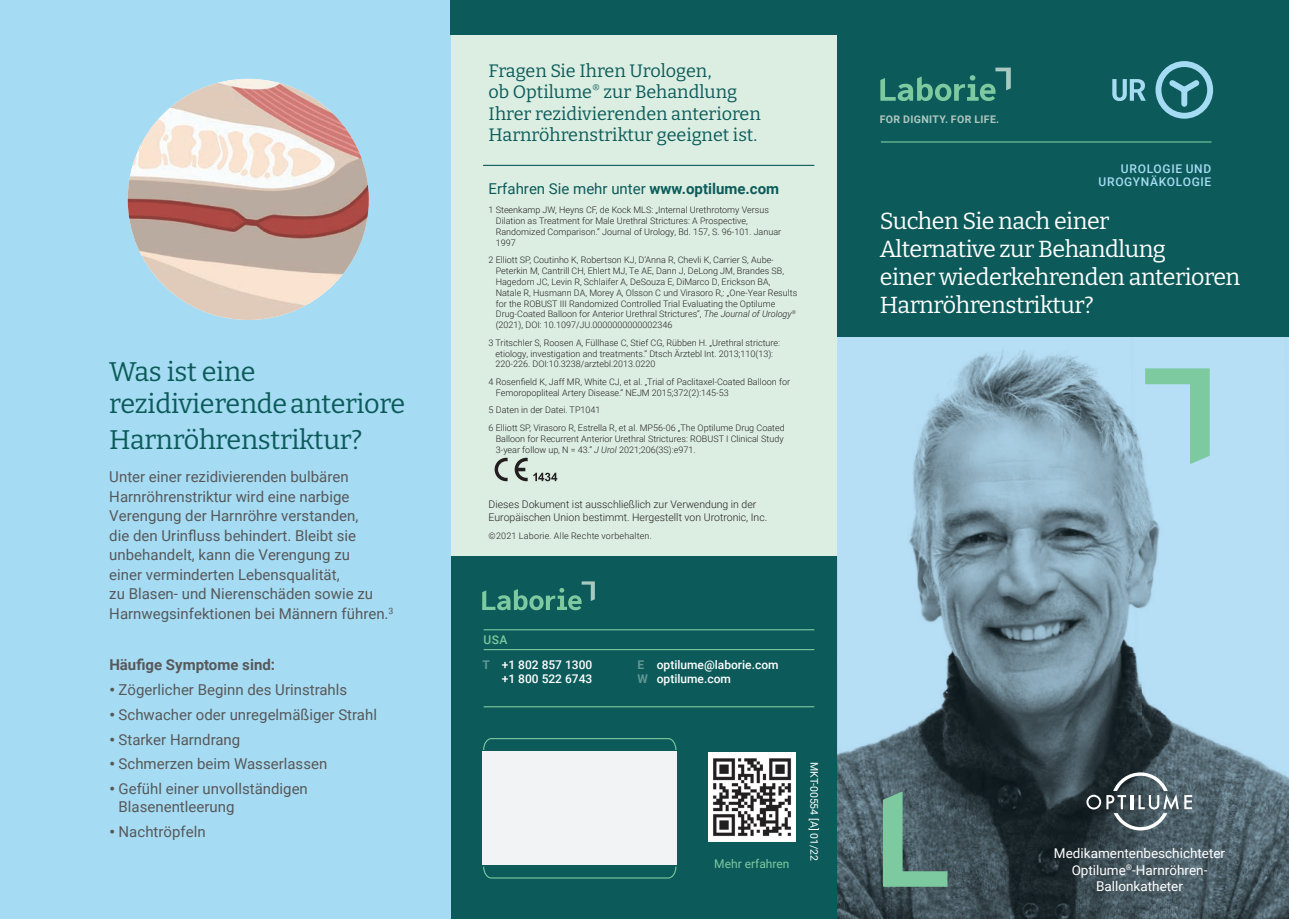
<style>
.page{position:relative;width:1289px;height:919px;background:#fff}
.page>*{position:absolute;margin:0;border:0;box-sizing:border-box;transform-origin:0 0}
.t1{font:27px/32.4px "Bitter";letter-spacing:-.01em;color:#0c5b5a}
.t2{font:23.25px/27.9px "Bitter";letter-spacing:-.02em;color:#fff}
.t3{font:18px/21.6px "Bitter";color:#0c5b5a}
.t4{font:15px/19.5px "Roboto";color:#57585a}
.t5{font:15px "Roboto";color:#0c5b5a}
.t6{font:700 15px "Roboto";color:#57585a}
.t7{font:13.5px/16.2px "Roboto";color:#fff;text-align:center}
.t8{font:500 12px/14.4px "Roboto";color:#fff}
.t9{font:500 12px/13.5px "Roboto";letter-spacing:.055em;color:#a6dcf3;text-align:right}
.t10{font:12px "Roboto";color:#7dc9a0}
.t11{font:500 12px "Roboto";color:#7dc9a0}
.t12{font:300 10.5px/12.6px "Roboto";color:#231f20}
.t13{font:700 10.5px "Roboto";letter-spacing:.035em;color:#aec7bf}
.t14{font:10.5px "Roboto";color:#fff}
.t15{font:300 9px/10.8px "Roboto";color:#231f20}
.t16{font:300 9px "Roboto";letter-spacing:.025em;color:#231f20}
.s1{font-weight:900}
.s2{font-weight:700}
.s3{font-style:italic}
.s4{font-weight:700;color:#609792}
</style>
<div class="page">
<div style="left:0;top:0;width:452px;height:918px;background:#a6dcf3"></div>
<img style="left:128px;top:79px;width:241px;height:241px;border-radius:120px">
<div style="left:451px;top:23px;width:386px;height:533px;background:#dceee2"></div>
<div style="left:451px;top:556px;width:386px;height:362px;background:#0c5b5a"></div>
<img style="left:708px;top:752px;width:87px;height:89px">
<hr style="left:484px;top:629px;width:330px;height:1px;background:#7dc9a0">
<hr style="left:484px;top:649px;width:330px;height:1px;background:#7dc9a0">
<hr style="left:484px;top:706px;width:330px;height:1px;background:#7dc9a0">
<div style="left:482px;top:751px;width:194px;height:114px;background:#f2f3f4"></div>
<svg style="left:483px;top:738px;width:194px;height:12px"></svg>
<svg style="left:483px;top:866px;width:194px;height:13px"></svg>
<svg style="left:482px;top:581px;width:113px;height:29px"></svg>
<div style="left:451px;top:0;width:387px;height:35px;background:#0c5b5a"></div>
<hr style="left:483px;top:165px;width:331px;height:1px;background:#0c5b5a">
<img style="left:837px;top:337px;width:297px;height:316px">
<img style="left:1134px;top:337px;width:154px;height:581px">
<img style="left:837px;top:653px;width:308px;height:265px">
<div style="left:837px;top:0;width:451px;height:337px;background:#0c5b5a"></div>
<svg style="left:880px;top:68px;width:130px;height:33px"></svg>
<svg style="left:1112px;top:79px;width:33px;height:22px"></svg>
<svg style="left:1155px;top:61px;width:57px;height:58px"></svg>
<svg style="left:882px;top:791px;width:65px;height:95px"></svg>
<svg style="left:1145px;top:368px;width:64px;height:96px"></svg>
<hr style="left:881px;top:141px;width:330px;height:1px;background:#7dc9a0">
<svg style="left:494px;top:457px;width:13px;height:24px"></svg>
<svg style="left:514px;top:457px;width:13px;height:24px"></svg>
<svg style="left:533px;top:472px;width:24px;height:9px"></svg>
<svg style="left:1086px;top:772px;width:92px;height:58px"></svg>
<svg style="left:1184px;top:795px;width:8px;height:14px"></svg>
<h1 class="t1" style="left:109px;top:354px;width:297px">Was ist eine rezidivierende anteriore</h1>
<h1 class="t1" style="left:109px;top:422px;width:255px">Harnröhrenstriktur?</h1>
<p class="t4" style="left:109px;top:466px;width:285px">Unter einer rezidivierenden bulbären Harnröhrenstriktur wird eine narbige Verengung der Harnröhre verstanden,<br>die den Urinfluss behindert. Bleibt sie unbehandelt, kann die Verengung zu<br>einer verminderten Lebensqualität,<br>zu Blasen- und Nierenschäden sowie zu Harnwegsinfektionen bei Männern führen.<sup>3</sup></p>
<h3 class="t6" style="left:109px;top:654px;width:167px">Häufige Symptome sind:</h3>
<h3 class="t4" style="left:109px;top:679px;width:239px"><span class="s1">•</span> Zögerlicher Beginn des Urinstrahls</h3>
<h3 class="t4" style="left:109px;top:704px;width:269px"><span class="s1">•</span> Schwacher oder unregelmäßiger Strahl</h3>
<h3 class="t4" style="left:109px;top:729px;width:132px"><span class="s1">•</span> Starker Harndrang</h3>
<h3 class="t4" style="left:109px;top:753px;width:219px"><span class="s1">•</span> Schmerzen beim Wasserlassen</h3>
<h3 class="t4" style="left:119px;top:779px;width:191px;line-height:18px;text-indent:-9px"><span class="s1">•</span> Gefühl einer unvollständigen<br>Blasenentleerung</h3>
<h3 class="t4" style="left:109px;top:821px;width:98px"><span class="s1">•</span> Nachtröpfeln</h3>
<h3 class="t3" style="left:488px;top:59px;width:274px">Fragen Sie Ihren Urologen,<br>ob Optilume<sup>®</sup> zur Behandlung<br>Ihrer rezidivierenden anterioren<br>Harnröhrenstriktur geeignet ist.</h3>
<h3 class="t5" style="left:488px;top:178px;width:292px">Erfahren Sie mehr unter <span class="s2">www.optilume.com</span></h3>
<p class="t15" style="left:496px;top:204px;width:287px;text-indent:-7px">1 Steenkamp JW, Heyns CF, de Kock MLS: „Internal Urethrotomy Versus Dilation as Treatment for Male Urethral Strictures: A Prospective, Randomized Comparison.“ Journal of Urology, Bd. 157, S. 96-101. Januar 1997</p>
<p class="t15" style="left:496px;top:254px;width:303px;text-indent:-7px">2 Elliott SP, Coutinho K, Robertson KJ, D’Anna R, Chevli K, Carrier S, Aube-Peterkin M, Cantrill CH, Ehlert MJ, Te AE, Dann J, DeLong JM, Brandes SB, Hagedorn JC, Levin R, Schlaifer A, DeSouza E, DiMarco D, Erickson BA, Natale R, Husmann DA, Morey A, Olsson C und Virasoro R,: „One-Year Results for the ROBUST III Randomized Controlled Trial Evaluating the Optilume Drug-Coated Balloon for Anterior Urethral Strictures“, <span class="s3">The Journal of Urology</span><sup>® </sup>(2021), DOI: 10.1097/JU.0000000000002346</p>
<p class="t15" style="left:495px;top:337px;width:286px;text-indent:-7px">3 Tritschler S, Roosen A, Füllhase C, Stief CG, Rübben H. „Urethral stricture: etiology, investigation and treatments.“ Dtsch Ärztebl Int. 2013;110(13):<br>220-226. DOI:10.3238/arztebl.2013.0220</p>
<p class="t15" style="left:496px;top:376px;width:296px;text-indent:-7px">4 Rosenfield K, Jaff MR, White CJ, et al. „Trial of Paclitaxel-Coated Balloon for<br>Femoropopliteal Artery Disease.“ NEJM 2015;372(2):145-53</p>
<p class="t15" style="left:488px;top:401px;width:297px;line-height:17.5px">5 Daten in der Datei. TP1041<br>6 Elliott SP, Virasoro R, Estrella R, et al. MP56-06 „The Optilume Drug Coated</p>
<p class="t15" style="left:496px;top:433px;width:289px">Balloon for Recurrent Anterior Urethral Strictures: ROBUST I Clinical Study<br>3-year follow up, N = 43.“ <span class="s3">J Urol</span> 2021;206(3S):e971.</p>
<p class="t12" style="left:488px;top:497px;width:280px">Dieses Dokument ist ausschließlich zur Verwendung in der<br>Europäischen Union bestimmt. Hergestellt von Urotronic, Inc.</p>
<p class="t16" style="left:488px;top:530px;width:165px">©2021 Laborie. Alle Rechte vorbehalten.</p>
<h3 class="t11" style="left:483px;top:631px;width:25px">USA</h3>
<h3 class="t8" style="left:482px;top:657px;width:111px;text-align:right"><span class="s4">T</span> +1 802 857 1300 +1 800 522 6743</h3>
<h3 class="t8" style="left:637px;top:657px;width:143px"><span class="s4">E</span> optilume@laborie.com<br><span class="s4">W</span> optilume.com</h3>
<h3 class="t10" style="left:714px;top:855px;width:77px">Mehr erfahren</h3>
<p class="t14" style="left:821px;top:762px;width:100px;rotate:90deg">MKT-00554 [A] 01/22</p>
<p class="t13" style="left:879px;top:111px;width:121px">FOR DIGNITY. FOR LIFE.</p>
<h3 class="t9" style="left:1098px;top:161px;width:114px">UROLOGIE UND<br>UROGYNÄKOLOGIE</h3>
<h2 class="t2" style="left:879px;top:206px;width:362px">Suchen Sie nach einer<br>Alternative zur Behandlung<br>einer wiederkehrenden anterioren<br>Harnröhrenstriktur?</h2>
<h3 class="t7" style="left:1053px;top:844px;width:173px">Medikamentenbeschichteter<br>Optilume<sup>®</sup>-Harnröhren-<br>Ballonkatheter</h3>
</div>
